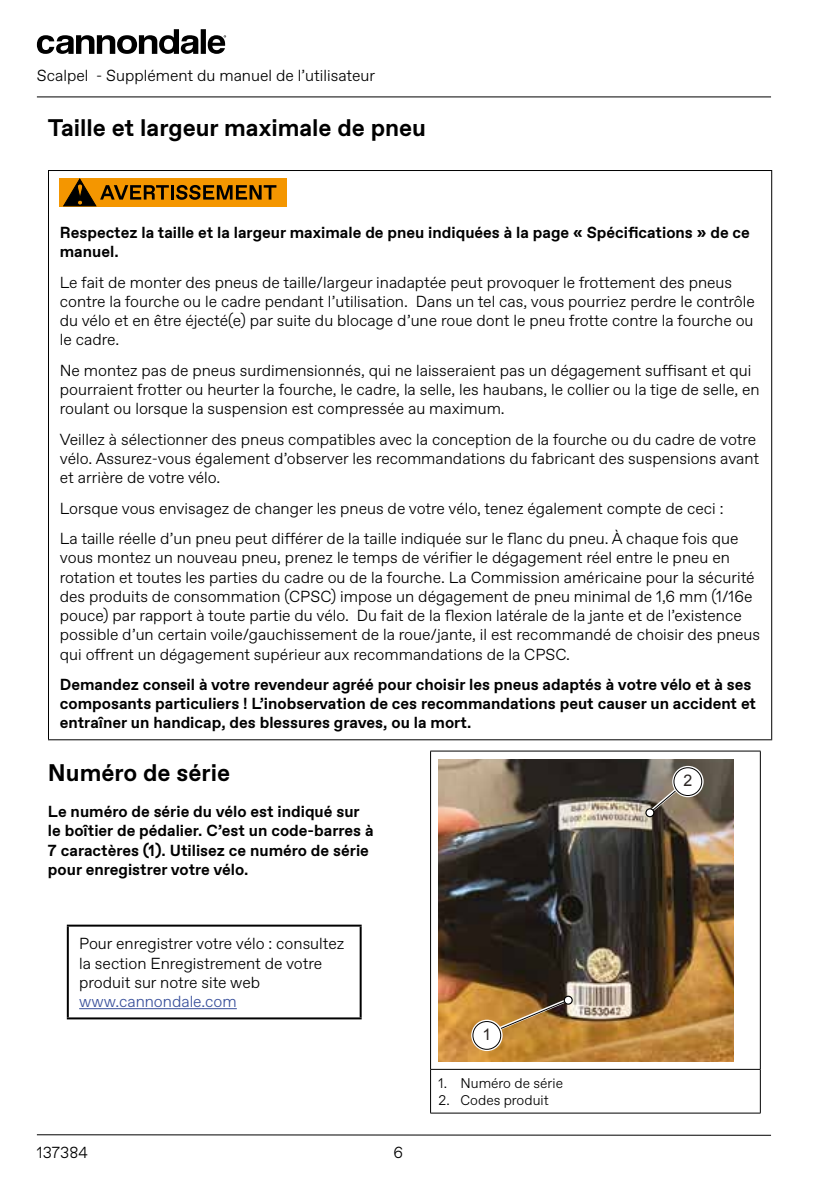
<style>
.page{position:relative;width:840px;height:1191px;background:#fff}
.page>*{position:absolute;margin:0;border:0;box-sizing:border-box;transform-origin:0 0}
.t1{font:700 24px "Favorit";color:#000}
.t2{font:300 16px/19.2px "Favorit";color:#000}
.t3{font:700 16px/19.2px "Favorit";color:#000}
.t4{font:300 16px "Favorit";color:#39509b}
.t5{font:16px "Arial";color:#2b2523}
.t6{font:300 14px "Favorit";color:#000}
</style>
<div class="page">
<hr style="left:37px;top:1134px;width:733px;height:1px;background:#000">
<hr style="left:37px;top:96px;width:733px;height:1px;background:#000">
<div style="left:200px;top:29px;width:6px;height:25px;background:#000"></div>
<svg style="left:37px;top:29px;width:161px;height:25px"></svg>
<svg style="left:208px;top:35px;width:18px;height:19px"></svg>
<hr style="left:48px;top:170px;width:723px;height:1px;background:#000">
<hr style="left:48px;top:171px;width:1px;height:43px;background:#000">
<hr style="left:770px;top:171px;width:1px;height:43px;background:#000">
<hr style="left:48px;top:214px;width:1px;height:525px;background:#000">
<hr style="left:770px;top:214px;width:1px;height:525px;background:#000">
<hr style="left:48px;top:739px;width:723px;height:1px;background:#000">
<div style="left:60px;top:178px;width:227px;height:28px;background:#f49600"></div>
<svg style="left:63px;top:179px;width:106px;height:27px"></svg>
<hr style="left:171px;top:185px;width:3px;height:14px;background:#000">
<svg style="left:176px;top:185px;width:100px;height:15px"></svg>
<hr style="left:67px;top:924px;width:294px;height:2px;background:#000">
<hr style="left:67px;top:926px;width:2px;height:91px;background:#000">
<hr style="left:359px;top:926px;width:2px;height:91px;background:#000">
<hr style="left:67px;top:1017px;width:294px;height:2px;background:#000">
<hr style="left:79px;top:1008px;width:158px;height:1px;background:#39509b">
<hr style="left:430px;top:750px;width:330px;height:1px;background:#000">
<hr style="left:430px;top:751px;width:1px;height:318px;background:#000">
<hr style="left:759px;top:751px;width:1px;height:318px;background:#000">
<hr style="left:430px;top:1069px;width:330px;height:1px;background:#000">
<hr style="left:430px;top:1069px;width:1px;height:43px;background:#000">
<hr style="left:759px;top:1069px;width:1px;height:43px;background:#000">
<hr style="left:430px;top:1112px;width:330px;height:1px;background:#000">
<img style="left:438px;top:759px;width:295px;height:302px">
<svg style="left:482px;top:996px;width:89px;height:42px;background:#ad7d3b"></svg>
<svg style="left:472px;top:1020px;width:29px;height:30px"></svg>
<div style="left:471px;top:1019px;width:31px;height:32px;border:2px solid #fff;border-radius:50%"></div>
<div style="left:472px;top:1021px;width:28px;height:28px;background:#fff;border-radius:50%"></div>
<div style="left:472px;top:1021px;width:29px;height:28px;border:1px solid #000;border-radius:50%"></div>
<svg style="left:564px;top:996px;width:8px;height:8px"></svg>
<div style="left:563px;top:995px;width:9px;height:9px;border:1px solid #000;border-radius:50%"></div>
<svg style="left:645px;top:776px;width:46px;height:41px"></svg>
<svg style="left:673px;top:767px;width:29px;height:29px"></svg>
<div style="left:671px;top:766px;width:32px;height:31px;border:2px solid #fff;border-radius:50%"></div>
<div style="left:673px;top:767px;width:28px;height:28px;background:#fff;border-radius:50%"></div>
<div style="left:673px;top:767px;width:28px;height:29px;border:1px solid #000;border-radius:50%"></div>
<div style="left:645px;top:809px;width:8px;height:7px;background:#fff;border-radius:50%"></div>
<div style="left:645px;top:808px;width:9px;height:9px;border:1px solid #000;border-radius:50%"></div>
<p class="t2" style="left:37px;top:66px;width:339px">Scalpel - Supplément du manuel de l’utilisateur</p>
<h1 class="t1" style="left:48px;top:112px;width:379px">Taille et largeur maximale de pneu</h1>
<p class="t3" style="left:60px;top:223px;width:691px">Respectez la taille et la largeur maximale de pneu indiquées à la page « Spécifications » de ce manuel.</p>
<p class="t2" style="left:60px;top:272px;width:696px">Le fait de monter des pneus de taille/largeur inadaptée peut provoquer le frottement des pneus contre la fourche ou le cadre pendant l’utilisation. Dans un tel cas, vous pourriez perdre le contrôle du vélo et en être éjecté(e) par suite du blocage d’une roue dont le pneu frotte contre la fourche ou le cadre.</p>
<p class="t2" style="left:60px;top:360px;width:701px">Ne montez pas de pneus surdimensionnés, qui ne laisseraient pas un dégagement suffisant et qui pourraient frotter ou heurter la fourche, le cadre, la selle, les haubans, le collier ou la tige de selle, en roulant ou lorsque la suspension est compressée au maximum.</p>
<p class="t2" style="left:60px;top:429px;width:700px">Veillez à sélectionner des pneus compatibles avec la conception de la fourche ou du cadre de votre vélo. Assurez-vous également d’observer les recommandations du fabricant des suspensions avant et arrière de votre vélo.</p>
<p class="t2" style="left:60px;top:492px;width:679px;line-height:30.6px">Lorsque vous envisagez de changer les pneus de votre vélo, tenez également compte de ceci :<br>La taille réelle d’un pneu peut différer de la taille indiquée sur le flanc du pneu. À chaque fois que</p>
<p class="t2" style="left:60px;top:548px;width:701px">vous montez un nouveau pneu, prenez le temps de vérifier le dégagement réel entre le pneu en rotation et toutes les parties du cadre ou de la fourche. La Commission américaine pour la sécurité des produits de consommation (CPSC) impose un dégagement de pneu minimal de 1,6 mm (1/16e pouce) par rapport à toute partie du vélo. Du fait de la flexion latérale de la jante et de l’existence possible d’un certain voile/gauchissement de la roue/jante, il est recommandé de choisir des pneus qui offrent un dégagement supérieur aux recommandations de la CPSC.</p>
<p class="t3" style="left:60px;top:675px;width:697px">Demandez conseil à votre revendeur agréé pour choisir les pneus adaptés à votre vélo et à ses composants particuliers ! L’inobservation de ces recommandations peut causer un accident et entraîner un handicap, des blessures graves, ou la mort.</p>
<h1 class="t1" style="left:48px;top:756px;width:183px">Numéro de série</h1>
<p class="t3" style="left:48px;top:802px;width:327px">Le numéro de série du vélo est indiqué sur le boîtier de pédalier. C’est un code-barres à 7 caractères (1). Utilisez ce numéro de série pour enregistrer votre vélo.</p>
<p class="t5" style="left:683px;top:770px;width:10px">2</p>
<p class="t2" style="left:79px;top:933px;width:266px">Pour enregistrer votre vélo : consultez la section Enregistrement de votre produit sur notre site web</p>
<p class="t4" style="left:79px;top:990px;width:159px">www.cannondale.com</p>
<p class="t2" style="left:37px;top:1142px;width:52px">137384</p>
<p class="t2" style="left:393px;top:1142px;width:11px">6</p>
<p class="t5" style="left:482px;top:1024px;width:10px">1</p>
<p class="t6" style="left:438px;top:1074px;width:126px">1. Numéro de série</p>
<p class="t6" style="left:438px;top:1090px;width:111px">2. Codes produit</p>
</div>
